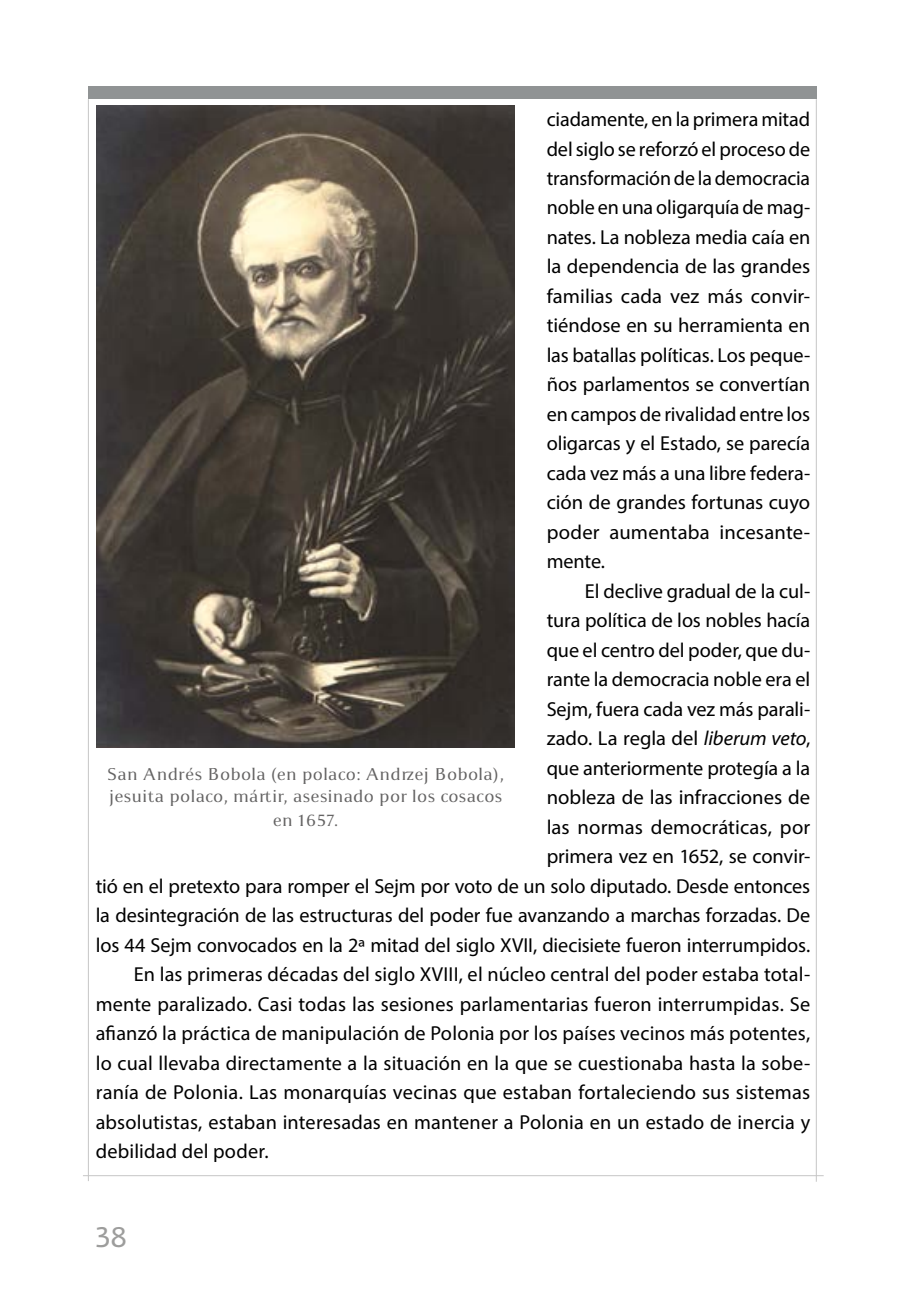
<style>
.page{position:relative;width:906px;height:1302px;background:#fff}
.page>*{position:absolute;margin:0;border:0;box-sizing:border-box;transform-origin:0 0}
.t1{font:31.5px "Apolonia Nova OT";color:#9d9d9c}
.t2{font:20.25px/29.5px "Myriad Pro";letter-spacing:.005em;color:#000;text-align:justify}
.t3{font:18px/21.6px "Apolonia";letter-spacing:.015em;color:#646363}
.s1{font-style:italic}
</style>
<div class="page">
<hr style="left:816px;top:99px;width:1px;height:1082px;background:#c6c6c6">
<hr style="left:88px;top:99px;width:1px;height:1081px;background:#c6c6c6">
<hr style="left:83px;top:1175px;width:740px;height:1px;background:#c6c6c6">
<div style="left:88px;top:86px;width:728px;height:13px;background:#909394"></div>
<img style="left:96px;top:106px;width:419px;height:641px">
<p class="t2" style="left:546px;top:104px;width:265px">ciadamente, en la primera mitad del siglo se reforzó el proceso de transformación de la democracia noble en una oligarquía de mag&shy;nates. La nobleza media caía en la dependencia de las grandes familias cada vez más convir&shy;tiéndose en su herramienta en las batallas políticas. Los peque&shy;ños parlamentos se convertían en campos de rivalidad entre los oligarcas y el Estado, se parecía cada vez más a una libre federa&shy;ción de grandes fortunas cuyo poder aumentaba incesante&shy;mente.</p>
<p class="t2" style="left:585px;top:576px;width:227px">El declive gradual de la cul-</p>
<p class="t2" style="left:546px;top:605px;width:265px">tura política de los nobles hacía</p>
<p class="t2" style="left:546px;top:635px;width:265px">que el centro del poder, que du-</p>
<p class="t2" style="left:546px;top:664px;width:265px">rante la democracia noble era el</p>
<p class="t2" style="left:546px;top:694px;width:265px">Sejm, fuera cada vez más parali-</p>
<p class="t2" style="left:546px;top:723px;width:265px">zado. La regla del <span class="s1">liberum veto</span>,</p>
<p class="t2" style="left:546px;top:753px;width:265px">que anteriormente protegía a la</p>
<p class="t2" style="left:546px;top:782px;width:265px">nobleza de las infracciones de</p>
<p class="t2" style="left:546px;top:811px;width:265px">las normas democráticas, por</p>
<p class="t2" style="left:546px;top:841px;width:265px">primera vez en 1652, se convir-</p>
<p class="t2" style="left:96px;top:870px;width:716px">tió en el pretexto para romper el Sejm por voto de un solo diputado. Desde entonces</p>
<p class="t2" style="left:96px;top:900px;width:716px">la desintegración de las estructuras del poder fue avanzando a marchas forzadas. De</p>
<p class="t2" style="left:96px;top:929px;width:716px">los 44 Sejm convocados en la 2ª mitad del siglo XVII, diecisiete fueron interrumpidos.</p>
<p class="t2" style="left:134px;top:959px;width:678px">En las primeras décadas del siglo XVIII, el núcleo central del poder estaba total-</p>
<p class="t2" style="left:96px;top:988px;width:716px">mente paralizado. Casi todas las sesiones parlamentarias fueron interrumpidas. Se</p>
<p class="t2" style="left:96px;top:1018px;width:716px">afianzó la práctica de manipulación de Polonia por los países vecinos más potentes,</p>
<p class="t2" style="left:96px;top:1047px;width:716px">lo cual llevaba directamente a la situación en la que se cuestionaba hasta la sobe-</p>
<p class="t2" style="left:96px;top:1077px;width:716px">ranía de Polonia. Las monarquías vecinas que estaban fortaleciendo sus sistemas</p>
<p class="t2" style="left:96px;top:1106px;width:716px">absolutistas, estaban interesadas en mantener a Polonia en un estado de inercia y</p>
<p class="t2" style="left:96px;top:1136px;width:174px">debilidad del poder.</p>
<p class="t3" style="left:107px;top:763px;width:398px">San Andrés Bobola (en polaco: Andrzej Bobola), jesuita polaco, mártir, asesinado por los cosacos</p>
<p class="t3" style="left:273px;top:809px;width:67px">en 1657.</p>
<h1 class="t1" style="left:96px;top:1218px;width:33px">38</h1>
</div>
